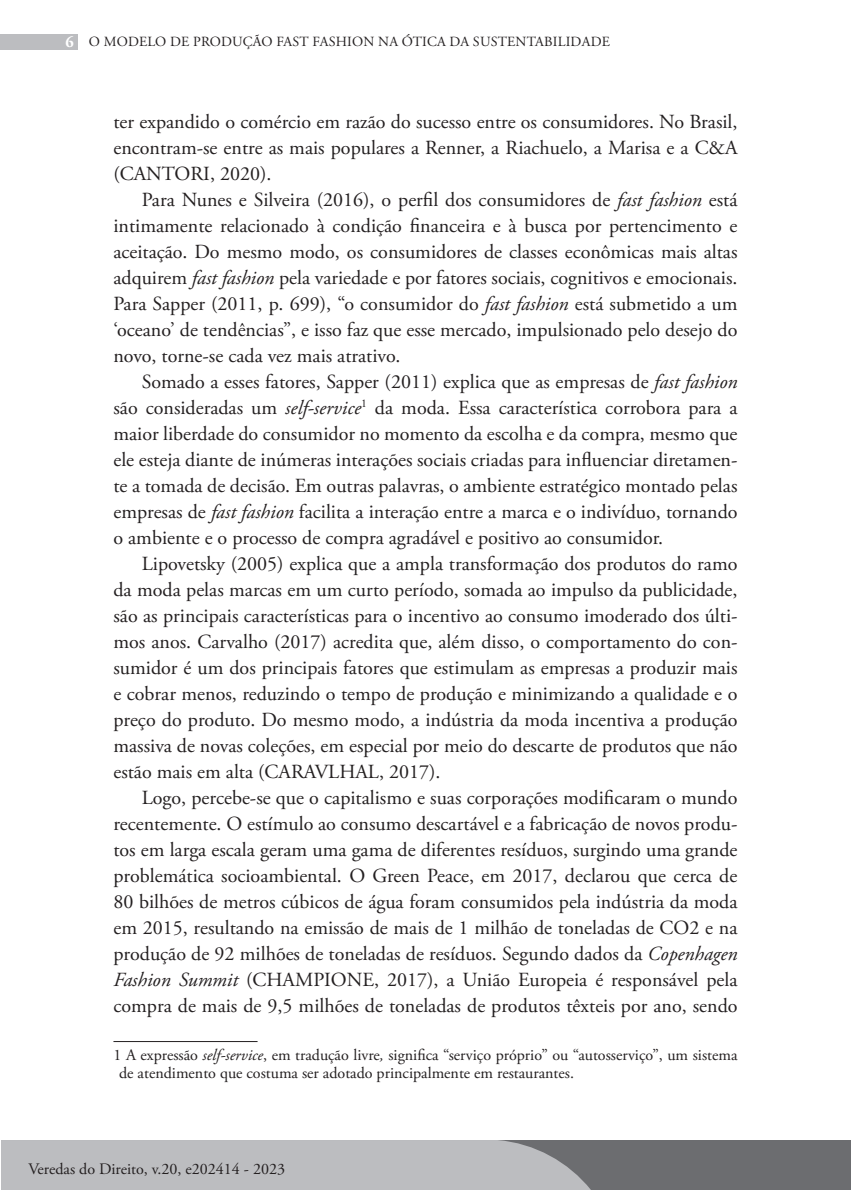
<style>
.page{position:relative;width:851px;height:1191px;background:#fff}
.page>*{position:absolute;margin:0;border:0;box-sizing:border-box;transform-origin:0 0}
.t1{font:20px/26px "Adobe Garamond Pro";color:#231f20;text-align:justify}
.t2{font:16px/18px "Adobe Garamond Pro";color:#231f20}
.t3{font:14px "Adobe Garamond Pro";letter-spacing:.015em;color:#231f20}
.s1{font-weight:700;font-size:16px;color:#fff}
.s2{font-style:italic}
</style>
<div class="page">
<div style="left:1px;top:1140px;width:849px;height:50px;background:#6c6d70"></div>
<div style="left:0;top:34px;width:77px;height:16px;background:#bcbdc0"></div>
<div style="left:1px;top:1140px;width:590px;height:50px;background:#bcbdc0"></div>
<hr style="left:113px;top:1041px;width:144px;height:1px;background:#231f20">
<p class="t3" style="left:65px;top:34px;width:546px"><span class="s1">6</span> O MODELO DE PRODUÇÃO FAST FASHION NA ÓTICA DA SUSTENTABILIDADE</p>
<p class="t1" style="left:113px;top:109px;width:625px">ter expandido o comércio em razão do sucesso entre os consumidores. No Brasil, encontram-se entre as mais populares a Renner, a Riachuelo, a Marisa e a C&amp;A (CANTORI, 2020).</p>
<p class="t1" style="left:113px;top:187px;width:625px;text-indent:28px">Para Nunes e Silveira (2016), o perfil dos consumidores de <span class="s2">fast fashion</span> está intimamente relacionado à condição financeira e à busca por pertencimento e aceitação. Do mesmo modo, os consumidores de classes econômicas mais altas adquirem <span class="s2">fast fashion</span> pela variedade e por fatores sociais, cognitivos e emocionais.<br>Para Sapper (2011, p. 699), “o consumidor do <span class="s2">fast fashion</span> está submetido a um ‘oceano’ de tendências”, e isso faz que esse mercado, impulsionado pelo desejo do novo, torne-se cada vez mais atrativo.</p>
<p class="t1" style="left:113px;top:369px;width:625px;text-indent:28px">Somado a esses fatores, Sapper (2011) explica que as empresas de <span class="s2">fast fashion </span>são consideradas um <span class="s2">self-service</span><sup>1</sup> da moda. Essa característica corrobora para a maior liberdade do consumidor no momento da escolha e da compra, mesmo que ele esteja diante de inúmeras interações sociais criadas para influenciar diretamen&shy;te a tomada de decisão. Em outras palavras, o ambiente estratégico montado pelas empresas de <span class="s2">fast fashion</span> facilita a interação entre a marca e o indivíduo, tornando o ambiente e o processo de compra agradável e positivo ao consumidor.</p>
<p class="t1" style="left:113px;top:551px;width:625px;text-indent:28px">Lipovetsky (2005) explica que a ampla transformação dos produtos do ramo da moda pelas marcas em um curto período, somada ao impulso da publicidade, são as principais características para o incentivo ao consumo imoderado dos últi&shy;mos anos. Carvalho (2017) acredita que, além disso, o comportamento do con&shy;sumidor é um dos principais fatores que estimulam as empresas a produzir mais e cobrar menos, reduzindo o tempo de produção e minimizando a qualidade e o preço do produto. Do mesmo modo, a indústria da moda incentiva a produção massiva de novas coleções, em especial por meio do descarte de produtos que não estão mais em alta (CARAVLHAL, 2017).</p>
<p class="t1" style="left:113px;top:785px;width:625px;text-indent:28px">Logo, percebe-se que o capitalismo e suas corporações modificaram o mundo recentemente. O estímulo ao consumo descartável e a fabricação de novos produ&shy;tos em larga escala geram uma gama de diferentes resíduos, surgindo uma grande problemática socioambiental. O Green Peace, em 2017, declarou que cerca de 80 bilhões de metros cúbicos de água foram consumidos pela indústria da moda em 2015, resultando na emissão de mais de 1 milhão de toneladas de CO2 e na produção de 92 milhões de toneladas de resíduos. Segundo dados da <span class="s2">Copenhagen Fashion Summit</span> (CHAMPIONE, 2017), a União Europeia é responsável pela compra de mais de 9,5 milhões de toneladas de produtos têxteis por ano, sendo</p>
<p class="t2" style="left:119px;top:1046px;width:619px;text-indent:-6px">1 A expressão <span class="s2">self-service</span>, em tradução livre<span class="s2">,</span> significa “serviço próprio” ou “autosserviço”, um sistema de atendimento que costuma ser adotado principalmente em restaurantes.</p>
<p class="t2" style="left:28px;top:1160px;width:258px">Veredas do Direito, v.20, e202414 - 2023</p>
</div>
